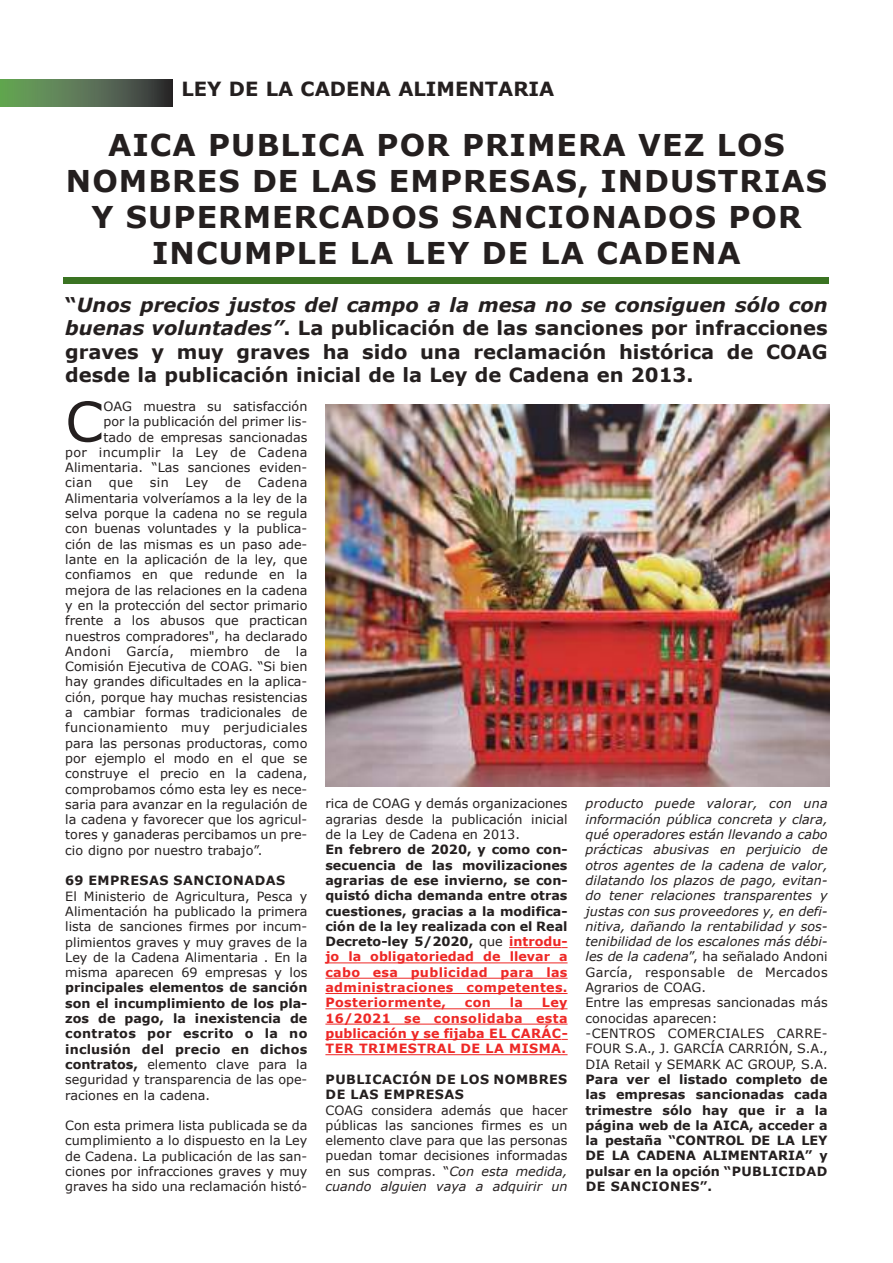
<style>
.page{position:relative;width:893px;height:1263px;background:#fff}
.page>*{position:absolute;margin:0;border:0;box-sizing:border-box;transform-origin:0 0}
.t1{font:54.9px "Verdana";color:#241f1f}
.t2{font:700 30px/36px "Verdana";letter-spacing:.035em;color:#241f1f;text-align:center}
.t3{font:700 19.5px/23.4px "Verdana";color:#241f1f;text-align:justify}
.t4{font:12.75px/15.3px "Verdana";color:#241f1f;text-align:justify}
.t5{font:700 12.75px/15.3px "Verdana";letter-spacing:.03em;color:#241f1f;text-align:justify}
.t6{font:italic 12.75px/15.3px "Verdana";color:#241f1f}
.t7{font:700 12.75px/15.3px "Verdana";letter-spacing:.035em;color:#ee2826;text-align:justify}
.t8{font:12.75px "Verdana";letter-spacing:.025em;color:#241f1f}
.s1{font-style:italic}
.s2{font-weight:400}
.s3{color:#ee2826}
.s4{font-style:normal}
</style>
<div class="page">
<svg style="left:0;top:79px;width:172px;height:27px;background:#54704f"></svg>
<div style="left:64px;top:277px;width:765px;height:7px;background:#3a7322"></div>
<hr style="left:509px;top:947px;width:52px;height:1px;background:#ee2826">
<hr style="left:325px;top:962px;width:243px;height:1px;background:#ee2826">
<hr style="left:325px;top:978px;width:243px;height:1px;background:#ee2826">
<hr style="left:325px;top:993px;width:243px;height:1px;background:#ee2826">
<hr style="left:325px;top:1008px;width:243px;height:1px;background:#ee2826">
<hr style="left:325px;top:1024px;width:243px;height:1px;background:#ee2826">
<hr style="left:325px;top:1039px;width:164px;height:1px;background:#ee2826">
<hr style="left:489px;top:1039px;width:72px;height:1px;background:#ee2826">
<hr style="left:325px;top:1054px;width:243px;height:1px;background:#ee2826">
<img style="left:325px;top:405px;width:504px;height:382px">
<h3 class="t3" style="left:181px;top:76px;width:374px">LEY DE LA CADENA ALIMENTARIA</h3>
<h2 class="t2" style="left:66px;top:126px;width:763px">AICA PUBLICA POR PRIMERA vEZ LOS<br>NOMBRES DE LAS EMPRESAS, INDUSTRIAS<br>Y SUPERMERCADOS SANCIONADOS POR<br>INCUMPLE LA LEY DE LA CADENA</h2>
<p class="t3" style="left:65px;top:292px;width:764px">“<span class="s1">Unos precios justos del campo a la mesa no se consiguen sólo con buenas voluntades”</span>. La publicación de las sanciones por infracciones graves y muy graves ha sido una reclamación histórica de COAG desde la publicación inicial de la Ley de Cadena en 2013.</p>
<h1 class="t1" style="left:65px;top:386px;width:40px">C</h1>
<p class="t4" style="left:104px;top:398px;width:205px">OAG muestra su satisfacción</p>
<p class="t4" style="left:104px;top:414px;width:205px">por la publicación del primer lis-</p>
<p class="t4" style="left:104px;top:429px;width:205px">tado de empresas sancionadas</p>
<p class="t8" style="left:65px;top:444px;width:244px">por incumplir la Ley de Cadena</p>
<p class="t4" style="left:65px;top:459px;width:244px">Alimentaria. “Las sanciones eviden-</p>
<p class="t4" style="left:65px;top:475px;width:28px">cian</p>
<p class="t4" style="left:109px;top:475px;width:26px">que</p>
<p class="t4" style="left:150px;top:475px;width:20px">sin</p>
<p class="t4" style="left:186px;top:475px;width:24px">Ley</p>
<p class="t4" style="left:225px;top:475px;width:17px">de</p>
<p class="t4" style="left:65px;top:475px;width:244px;text-indent:193px">Cadena Alimentaria volveríamos a la ley de la selva porque la cadena no se regula con buenas voluntades y la publica&shy;ción de las mismas es un paso ade&shy;lante en la aplicación de la ley, que confiamos en que redunde en la mejora de las relaciones en la cadena y en la protección del sector primario frente a los abusos que practican nuestros compradores", ha declarado Andoni García, miembro de la Comisión Ejecutiva de COAG. “Si bien hay grandes dificultades en la aplica&shy;ción, porque hay muchas resistencias a cambiar formas tradicionales de funcionamiento muy perjudiciales para las personas productoras, como por ejemplo el modo en el que se construye el precio en la cadena, comprobamos cómo esta ley es nece&shy;saria para avanzar en la regulación de la cadena y favorecer que los agricul&shy;tores y ganaderas percibamos un pre&shy;cio digno por nuestro trabajo”.</p>
<p class="t5" style="left:65px;top:873px;width:221px">69 EMPRESAS SANCIONADAS</p>
<p class="t4" style="left:65px;top:888px;width:244px">El Ministerio de Agricultura, Pesca y Alimentación ha publicado la primera lista de sanciones firmes por incum&shy;plimientos graves y muy graves de la Ley de la Cadena Alimentaria . En la misma aparecen 69 empresas y los</p>
<p class="t5" style="left:65px;top:980px;width:244px">principales elementos de sanción son el incumplimiento de los pla&shy;zos de pago, la inexistencia de contratos por escrito o la no inclusión del precio en dichos contratos, <span class="s2">elemento clave para la seguridad y transparencia de las ope&shy;raciones en la cadena.</span></p>
<p class="t4" style="left:65px;top:1117px;width:244px">Con esta primera lista publicada se da cumplimiento a lo dispuesto en la Ley de Cadena. La publicación de las san&shy;ciones por infracciones graves y muy graves ha sido una reclamación histó-</p>
<p class="t4" style="left:325px;top:796px;width:244px">rica de COAG y demás organizaciones agrarias desde la publicación inicial de la Ley de Cadena en 2013.</p>
<p class="t5" style="left:325px;top:842px;width:244px">En febrero de 2020, y como con&shy;secuencia de las movilizaciones agrarias de ese invierno, se con&shy;quistó dicha demanda entre otras cuestiones, gracias a la modifica&shy;ción de la ley realizada con el Real Decreto-ley 5/2020, <span class="s2">que</span> <span class="s3">introdu&shy;jo la obligatoriedad de llevar a cabo esa publicidad para las administraciones competentes.<br>Posteriormente,</span></p>
<p class="t6" style="left:586px;top:796px;width:244px">producto puede valorar, con una información pública concreta y clara, qué operadores están llevando a cabo prácticas abusivas en perjuicio de otros agentes de la cadena de valor, dilatando los plazos de pago, evitan&shy;do tener relaciones transparentes y justas con sus proveedores y, en defi&shy;nitiva, dañando la rentabilidad y sos&shy;tenibilidad de los escalones más débi&shy;les de la cadena<span class="s4">”, ha señalado Andoni García, responsable de Mercados Agrarios de COAG.<br>Entre las empresas sancionadas más conocidas aparecen:<br>-CENTROS COMERCIALES CARRE-FOUR S.A., J. GARCÍA CARRIÓN, S.A., DIA Retail y SEMARK AC GROUP, S.A.</span></p>
<p class="t5" style="left:586px;top:1071px;width:244px">Para ver el listado completo de las empresas sancionadas cada trimestre sólo hay que ir a la página web de la AICA, acceder a la pestaña “CONTROL DE LA LEY DE LA CADENA ALIMENTARIA” y pulsar en la opción “PUBLICIDAD DE SANCIONES”.</p>
<p class="t7" style="left:465px;top:995px;width:28px">con</p>
<p class="t7" style="left:510px;top:995px;width:15px">la</p>
<p class="t7" style="left:325px;top:995px;width:244px;text-indent:217px">Ley 16/2021 se consolidaba esta publicación y se fijaba EL CARÁC-TER TRIMESTRAL DE LA MISMA.</p>
<p class="t5" style="left:326px;top:1071px;width:243px">PUBLICACIÓN DE LOS NOMBRES<br>DE LAS EMPRESAS</p>
<p class="t4" style="left:325px;top:1102px;width:244px">COAG considera además que hacer públicas las sanciones firmes es un elemento clave para que las personas puedan tomar decisiones informadas en sus compras. “<span class="s1">Con esta medida, cuando alguien vaya a adquirir un</span></p>
</div>
